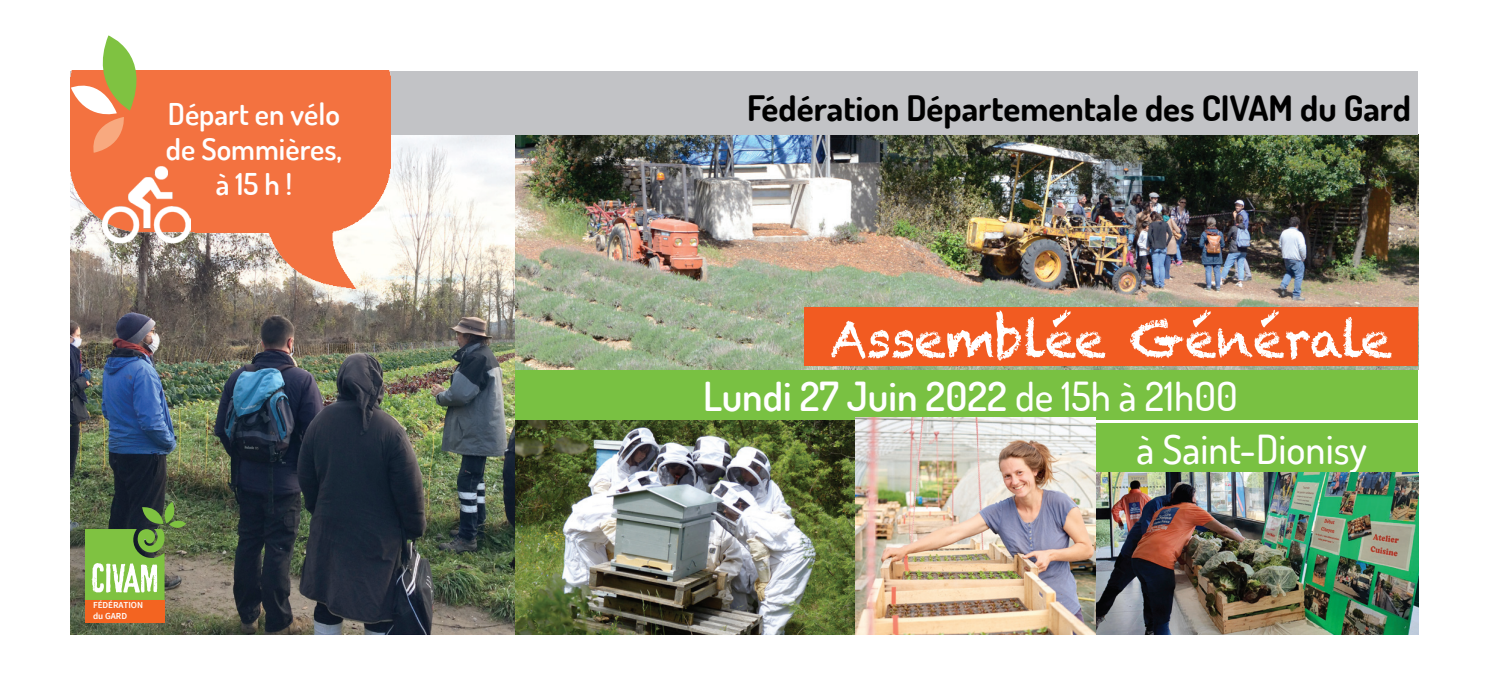
<style>
.page{position:relative;width:1489px;height:688px;background:#fff}
.page>*{position:absolute;margin:0;border:0;box-sizing:border-box;transform-origin:0 0}
.t1{font:50px "Chalkduster";letter-spacing:-.02em;color:#fff}
.t2{font:600 40px "Dosis";color:#fff}
.t3{font:500 40px "Dosis";color:#fff}
.t4{font:700 35px "Dosis";color:#000}
.t5{font:600 30px/35px "Dosis";color:#fff;text-align:center}
.t6{font:600 9.25px/11px "Source Sans Pro";color:#fff}
.s1{font-weight:500}
</style>
<div class="page">
<img style="left:71px;top:135px;width:445px;height:499px">
<img style="left:516px;top:135px;width:901px;height:235px">
<img style="left:516px;top:419px;width:338px;height:215px">
<div style="left:85px;top:599px;width:79px;height:23px;background:#f36421"></div>
<svg style="left:85px;top:501px;width:101px;height:98px;background:#769857"></svg>
<div style="left:516px;top:370px;width:901px;height:49px;background:#79c142"></div>
<div style="left:804px;top:307px;width:613px;height:59px;background:#f25b21"></div>
<div style="left:71px;top:71px;width:1346px;height:64px;background:#c2c3c6"></div>
<div style="left:1078px;top:423px;width:339px;height:49px;background:#79c142"></div>
<img style="left:1095px;top:472px;width:322px;height:162px">
<img style="left:855px;top:417px;width:240px;height:217px">
<img style="left:71px;top:71px;width:319px;height:217px">
<svg style="left:71px;top:35px;width:82px;height:118px"></svg>
<img style="left:103px;top:160px;width:88px;height:88px">
<p class="t5" style="left:166px;top:96px;width:178px">Départ en vélo de Sommières, à 15 h !</p>
<p class="t6" style="left:93px;top:600px;width:52px">FÉDÉRATION du GARD</p>
<p class="t4" style="left:747px;top:85px;width:665px">Fédération Départementale des CIVAM du Gard</p>
<h1 class="t1" style="left:830px;top:310px;width:563px">Assemblée Générale</h1>
<p class="t2" style="left:703px;top:370px;width:536px">Lundi 27 Juin 2022 <span class="s1">de 15h à 21h00</span></p>
<p class="t3" style="left:1136px;top:423px;width:232px">à Saint-Dionisy</p>
</div>
